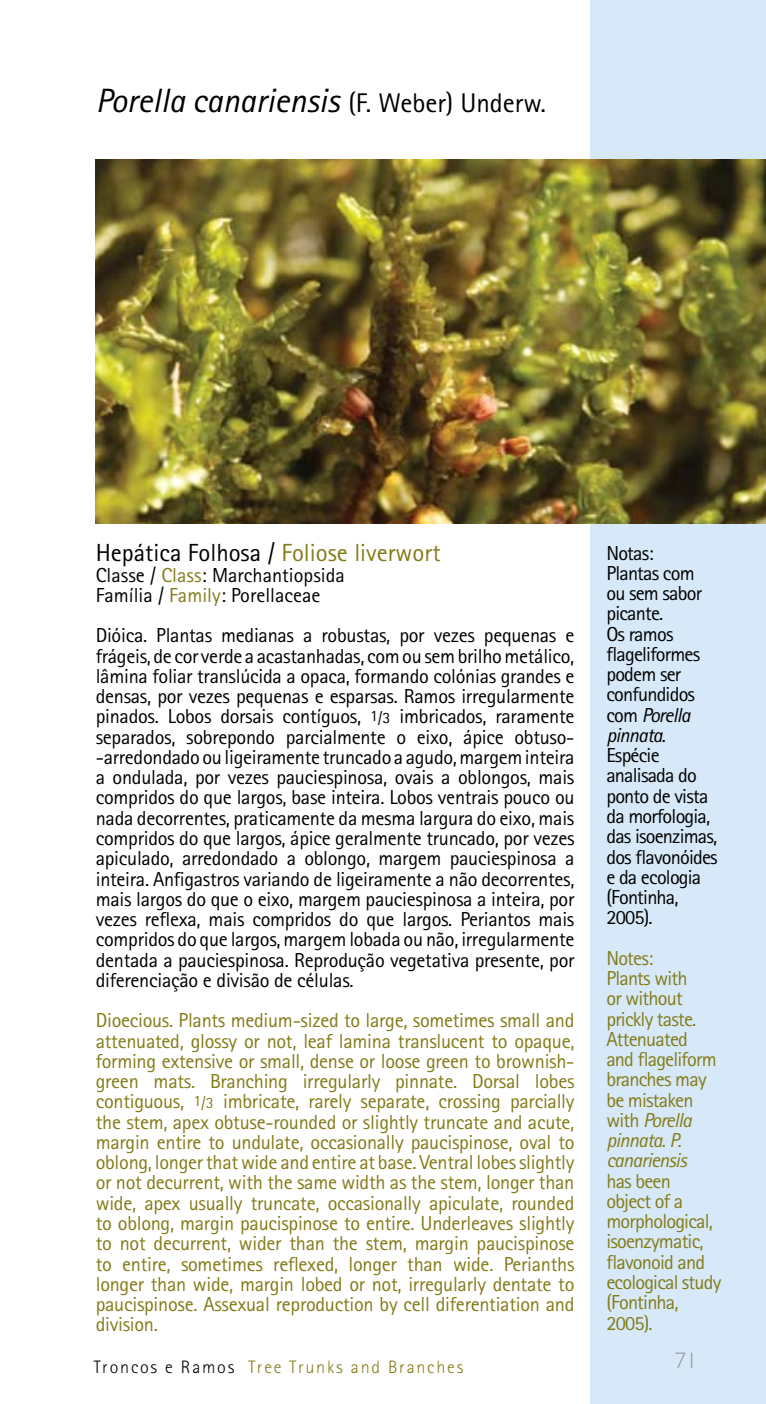
<style>
.page{position:relative;width:766px;height:1404px;background:#fff}
.page>*{position:absolute;margin:0;border:0;box-sizing:border-box;transform-origin:0 0}
.t1{font:italic 33.75px "Rotis Sans Serif";color:#000}
.t2{font:24.75px "Rotis Sans Serif";color:#000}
.t3{font:300 22.5px "Gill Sans";color:#939598}
.t4{font:20.25px/20.2px "Rotis Sans Serif";letter-spacing:-.04em;color:#000;text-align:justify}
.t5{font:20.25px/20.2px "Rotis Sans Serif";letter-spacing:-.04em;color:#837b17;text-align:justify}
.t6{font:20.25px/20.2px "Rotis Sans Serif";color:#000}
.t7{font:300 18px "Rotis Sans Serif";letter-spacing:.1em;color:#837b17}
.s1{font-style:normal;font-size:27px}
.s2{color:#837b17}
.s3{font-size:15.75px}
.s4{font-style:italic}
.s5{color:#000}
</style>
<div class="page">
<div style="left:590px;top:0;width:175px;height:1403px;background:#d7e9f8"></div>
<img style="left:96px;top:159px;width:669px;height:364px">
<p class="t1" style="left:96px;top:81px;width:451px">Porella canariensis <span class="s1">(F. Weber) Underw.</span></p>
<p class="t2" style="left:96px;top:538px;width:346px">Hepática Folhosa / <span class="s2">Foliose liverwort</span></p>
<p class="t6" style="left:96px;top:564px;width:250px">Classe / <span class="s2">Class</span>: Marchantiopsida<br>Família / <span class="s2">Family</span>: Porellaceae</p>
<p class="t4" style="left:96px;top:625px;width:480px">Dióica. Plantas medianas a robustas, por vezes pequenas e frágeis, de cor verde a acastanhadas, com ou sem brilho metálico, lâmina foliar translúcida a opaca, formando colónias grandes e densas, por vezes pequenas e esparsas. Ramos irregularmente pinados. Lobos dorsais contíguos, <span class="s3">1/3</span> imbricados, raramente separados, sobrepondo parcialmente o eixo, ápice obtuso--arredondado ou ligeiramente truncado a agudo, margem inteira a ondulada, por vezes pauciespinosa, ovais a oblongos, mais compridos do que largos, base inteira. Lobos ventrais pouco ou nada decorrentes, praticamente da mesma largura do eixo, mais compridos do que largos, ápice geralmente truncado, por vezes apiculado, arredondado a oblongo, margem pauciespinosa a inteira. Anfigastros variando de ligeiramente a não decorrentes, mais largos do que o eixo, margem pauciespinosa a inteira, por vezes reflexa, mais compridos do que largos. Periantos mais compridos do que largos, margem lobada ou não, irregularmente dentada a pauciespinosa. Reprodução vegetativa presente, por diferenciação e divisão de células.</p>
<p class="t5" style="left:96px;top:1010px;width:480px">Dioecious. Plants medium-sized to large, sometimes small and attenuated, glossy or not, leaf lamina translucent to opaque, forming extensive or small, dense or loose green to brownish&shy;green mats. Branching irregularly pinnate. Dorsal lobes contiguous, <span class="s3">1/3</span> imbricate, rarely separate, crossing parcially the stem, apex obtuse-rounded or slightly truncate and acute, margin entire to undulate, occasionally paucispinose, oval to oblong, longer that wide and entire at base. Ventral lobes slightly or not decurrent, with the same width as the stem, longer than wide, apex usually truncate, occasionally apiculate, rounded to oblong, margin paucispinose to entire. Underleaves slightly to not decurrent, wider than the stem, margin paucispinose to entire, sometimes reflexed, longer than wide. Perianths longer than wide, margin lobed or not, irregularly dentate to paucispinose. Assexual reproduction by cell diferentiation and division.</p>
<p class="t4" style="left:606px;top:542px;width:113px;text-align:left">Notas:<br>Plantas com ou sem sabor picante.<br>Os ramos flageliformes podem ser confundidos com <span class="s4">Porella pinnata</span>.<br>Espécie analisada do ponto de vista da morfologia, das isoenzimas, dos flavonóides e da ecologia (Fontinha,<br>2005).</p>
<p class="t5" style="left:606px;top:947px;width:116px;text-align:left">Notes:<br>Plants with<br>or without prickly taste.<br>Attenuated<br>and flageliform branches may be mistaken with <span class="s4">Porella pinnata</span>. <span class="s4">P. canariensis<br></span>has been<br>object of a morphological, isoenzymatic, flavonoid and ecological study (Fontinha,<br>2005).</p>
<p class="t7" style="left:94px;top:1356px;width:371px"><span class="s5">Troncos e Ramos</span> Tree Trunks and Branches</p>
<p class="t3" style="left:674px;top:1347px;width:24px">71</p>
</div>
